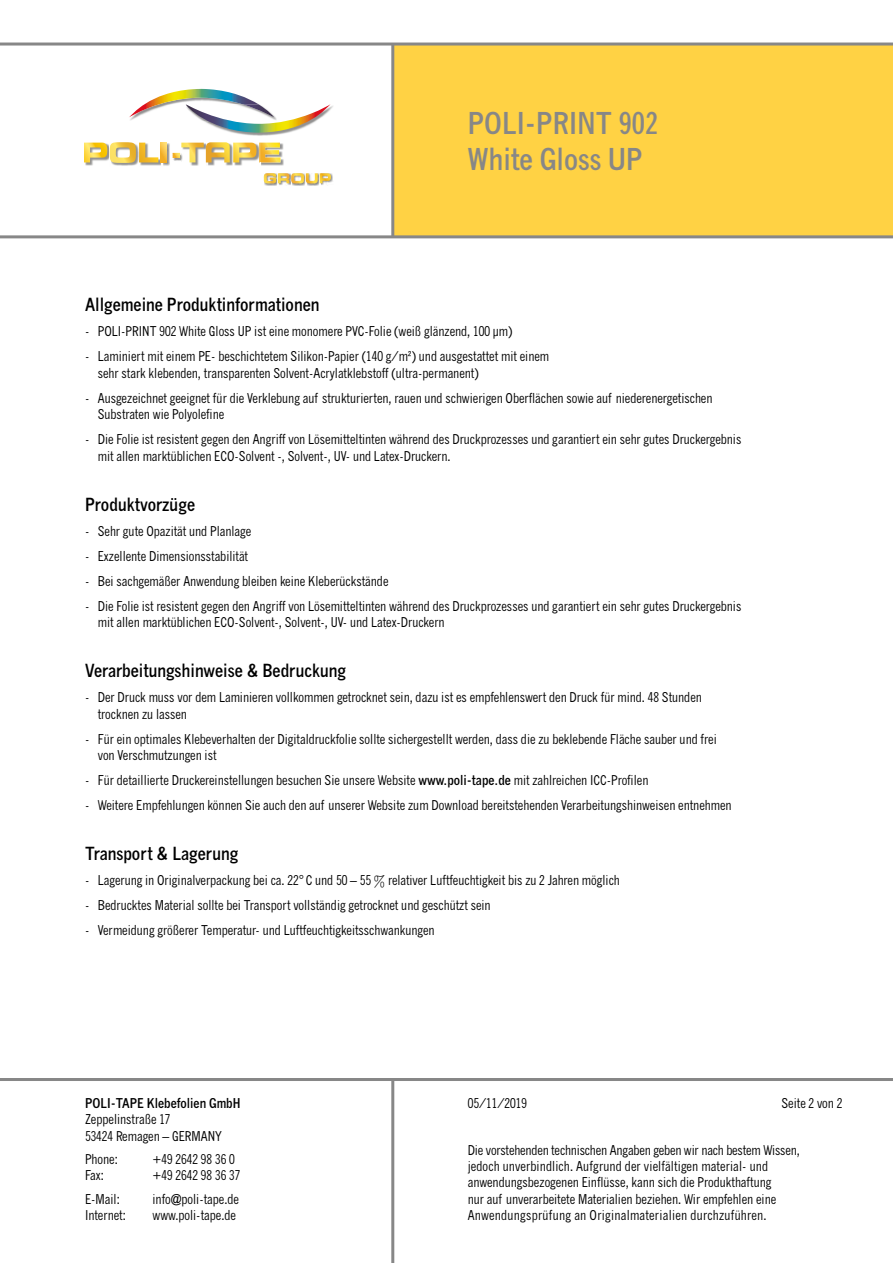
<style>
.page{position:relative;width:893px;height:1263px;background:#fff}
.page>*{position:absolute;margin:0;border:0;box-sizing:border-box;transform-origin:0 0}
.t1{font:700 condensed 30px/36px "News Gothic MT Pro";color:#878787}
.t2{font:700 condensed 18px "News Gothic MT Pro";color:#000}
.t3{font:condensed 13.5px/16.5px "News Gothic MT Pro";color:#000}
.t4{font:700 condensed 13.5px "News Gothic MT Pro";color:#000}
.s1{font-weight:700}
</style>
<div class="page">
<div style="left:393px;top:44px;width:500px;height:193px;background:#ffd244"></div>
<hr style="left:0;top:235px;width:893px;height:3px;background:#878787">
<hr style="left:0;top:43px;width:893px;height:3px;background:#878787">
<hr style="left:391px;top:44px;width:3px;height:193px;background:#878787">
<hr style="left:0;top:1078px;width:893px;height:3px;background:#878787">
<hr style="left:391px;top:1079px;width:3px;height:184px;background:#878787">
<svg style="left:264px;top:173px;width:69px;height:13px"></svg>
<img style="left:162px;top:143px;width:8px;height:23px">
<svg style="left:84px;top:142px;width:78px;height:24px"></svg>
<svg style="left:161px;top:143px;width:6px;height:19px"></svg>
<img style="left:280px;top:143px;width:4px;height:23px">
<svg style="left:173px;top:142px;width:107px;height:24px"></svg>
<img style="left:235px;top:106px;width:98px;height:30px">
<svg style="left:129px;top:89px;width:202px;height:44px"></svg>
<h1 class="t1" style="left:468px;top:105px;width:192px">POLI-PRINT 902<br>White Gloss UP</h1>
<h2 class="t2" style="left:85px;top:293px;width:236px">Allgemeine Produktinformationen</h2>
<p class="t3" style="left:85px;top:323px;width:429px">- POLI-PRINT 902 White Gloss UP ist eine monomere PVC-Folie (weiß glänzend, 100 µm)</p>
<p class="t3" style="left:98px;top:348px;width:453px;text-indent:-13px">- Laminiert mit einem PE- beschichtetem Silikon-Papier (140 g/m²) und ausgestattet mit einem sehr stark klebenden, transparenten Solvent-Acrylatklebstoff (ultra-permanent)</p>
<p class="t3" style="left:98px;top:389px;width:616px;text-indent:-13px">- Ausgezeichnet geeignet für die Verklebung auf strukturierten, rauen und schwierigen Oberflächen sowie auf niederenergetischen<br>Substraten wie Polyolefine</p>
<p class="t3" style="left:98px;top:431px;width:645px;text-indent:-13px">- Die Folie ist resistent gegen den Angriff von Lösemitteltinten während des Druckprozesses und garantiert ein sehr gutes Druckergebnis mit allen marktüblichen ECO-Solvent -, Solvent-, UV- und Latex-Druckern.</p>
<h2 class="t2" style="left:85px;top:493px;width:112px">Produktvorzüge</h2>
<p class="t3" style="left:85px;top:522px;width:168px">- Sehr gute Opazität und Planlage</p>
<p class="t3" style="left:85px;top:547px;width:165px">- Exzellente Dimensionsstabilität</p>
<p class="t3" style="left:85px;top:572px;width:305px">- Bei sachgemäßer Anwendung bleiben keine Kleberückstände</p>
<p class="t3" style="left:98px;top:597px;width:645px;text-indent:-13px">- Die Folie ist resistent gegen den Angriff von Lösemitteltinten während des Druckprozesses und garantiert ein sehr gutes Druckergebnis mit allen marktüblichen ECO-Solvent-, Solvent-, UV- und Latex-Druckern</p>
<h2 class="t2" style="left:85px;top:660px;width:262px">Verarbeitungshinweise &amp; Bedruckung</h2>
<p class="t3" style="left:98px;top:689px;width:606px;text-indent:-13px">- Der Druck muss vor dem Laminieren vollkommen getrocknet sein, dazu ist es empfehlenswert den Druck für mind. 48 Stunden trocknen zu lassen</p>
<p class="t3" style="left:98px;top:731px;width:620px;text-indent:-13px">- Für ein optimales Klebeverhalten der Digitaldruckfolie sollte sichergestellt werden, dass die zu beklebende Fläche sauber und frei von Verschmutzungen ist</p>
<p class="t3" style="left:85px;top:772px;width:565px">- Für detaillierte Druckereinstellungen besuchen Sie unsere Website <span class="s1">www.poli-tape.de</span> mit zahlreichen ICC-Profilen</p>
<p class="t3" style="left:85px;top:797px;width:648px">- Weitere Empfehlungen können Sie auch den auf unserer Website zum Download bereitstehenden Verarbeitungshinweisen entnehmen</p>
<h2 class="t2" style="left:85px;top:843px;width:155px">Transport &amp; Lagerung</h2>
<p class="t3" style="left:85px;top:872px;width:536px">- Lagerung in Originalverpackung bei ca. 22° C und 50 – 55 % relativer Luftfeuchtigkeit bis zu 2 Jahren möglich</p>
<p class="t3" style="left:85px;top:897px;width:407px">- Bedrucktes Material sollte bei Transport vollständig getrocknet und geschützt sein</p>
<p class="t3" style="left:85px;top:922px;width:351px">- Vermeidung größerer Temperatur- und Luftfeuchtigkeitsschwankungen</p>
<p class="t4" style="left:85px;top:1095px;width:157px">POLI-TAPE Klebefolien GmbH</p>
<p class="t3" style="left:85px;top:1111px;width:138px">Zeppelinstraße 17<br>53424 Remagen – GERMANY</p>
<p class="t3" style="left:85px;top:1151px;width:34px">Phone:</p>
<p class="t3" style="left:153px;top:1151px;width:84px">+49 2642 98 36 0</p>
<p class="t3" style="left:85px;top:1167px;width:20px">Fax:</p>
<p class="t3" style="left:153px;top:1167px;width:89px">+49 2642 98 36 37</p>
<p class="t3" style="left:85px;top:1190px;width:36px">E-Mail:</p>
<p class="t3" style="left:153px;top:1190px;width:88px">info@poli-tape.de</p>
<p class="t3" style="left:85px;top:1207px;width:42px">Internet:</p>
<p class="t3" style="left:153px;top:1207px;width:85px">www.poli-tape.de</p>
<p class="t3" style="left:468px;top:1095px;width:61px">05/11/2019</p>
<p class="t3" style="left:781px;top:1095px;width:62px">Seite 2 von 2</p>
<p class="t3" style="left:468px;top:1142px;width:334px">Die vorstehenden technischen Angaben geben wir nach bestem Wissen, jedoch unverbindlich. Aufgrund der vielfältigen material- und anwendungsbezogenen Einflüsse, kann sich die Produkthaftung<br>nur auf unverarbeitete Materialien beziehen. Wir empfehlen eine Anwendungsprüfung an Originalmaterialien durchzuführen.</p>
</div>
